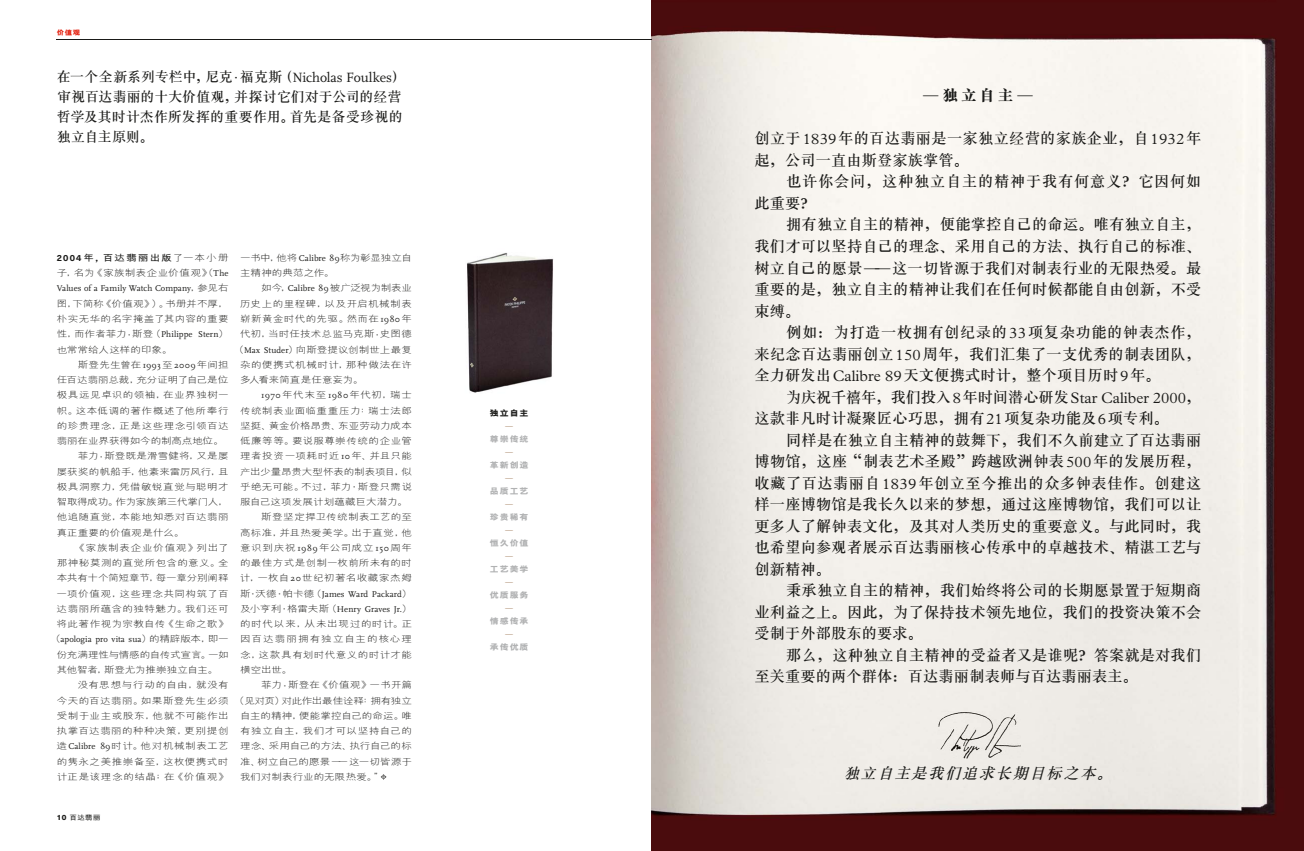
<style>
.page{position:relative;width:1304px;height:851px;background:#fff}
.page>*{position:absolute;margin:0;border:0;box-sizing:border-box;transform-origin:0 0}
.t1{font:500 15.3px/21.5px "M Sung GB18030";letter-spacing:.005em;color:#1a1a18;text-align:justify}
.t2{font:500 15.3px/21.5px "M Sung GB18030";letter-spacing:.04em;color:#1a1a18}
.t3{font:italic 500 15.3px "M Sung GB18030";color:#1a1a18}
.t4{font:800 15.3px "M Sung GB";color:#1a1a18}
.t5{font:500 14px/20px "M Sung GB18030";color:#1a1a18}
.t6{font:300 8.8px/15.2px "M Hei GB";letter-spacing:.02em;color:#1a1a18;text-align:justify;scale:1.2 1}
.t7{font:300 8.8px "M Hei GB";letter-spacing:.045em;color:#1a1a18;scale:1.2 1}
.t8{font:300 8.8px "M Hei GB";letter-spacing:.04em;color:#1a1a18;scale:1.2 1}
.t9{font:8.8px/15.2px "Scala Pro";letter-spacing:.005em;color:#1a1a18;scale:1.2 1}
.t10{font:300 8.8px "M Hei GB";color:#1a1a18;scale:1.2 1}
.t11{font:300 8.8px/15.3px "M Hei GB";letter-spacing:-.02em;color:#1a1a18;scale:1.2 1}
.t12{font:8.8px "Scala Pro";letter-spacing:.005em;color:#1a1a18}
.t13{font:300 8.8px/15.3px "M Hei GB";letter-spacing:-.025em;color:#1a1a18;scale:1.2 1}
.t14{font:300 8.8px "M Hei GB";letter-spacing:.05em;color:#1a1a18;scale:1.2 1}
.t15{font:300 8.8px "M Hei GB";letter-spacing:-.015em;color:#1a1a18;scale:1.2 1}
.t16{font:300 8.8px "M Hei GB";letter-spacing:-.01em;color:#1a1a18;scale:1.2 1}
.t17{font:300 8.8px "M Hei GB";letter-spacing:.065em;color:#1a1a18;scale:1.2 1}
.t18{font:300 8.8px "M Hei GB";letter-spacing:.055em;color:#1a1a18;scale:1.2 1}
.t19{font:300 8.8px "M Hei GB";letter-spacing:-.03em;color:#1a1a18;scale:1.2 1}
.t20{font:700 8.8px "M Hei GB18030";letter-spacing:.12em;color:#1a1a18;scale:1.2 1}
.t21{font:300 8.8px "M Hei GB";letter-spacing:.07em;color:#1a1a18;scale:1.2 1}
.t22{font:300 8.8px "M Hei GB";letter-spacing:-.005em;color:#1a1a18;scale:1.2 1}
.t23{font:800 8.1px "M Hei GB";letter-spacing:.1em;color:#b1b2b3;scale:1.11 1}
.t24{font:800 8.1px "M Hei GB";color:#1a1a18;scale:1.11 1}
.t25{font:8px "Neue Haas Unica W1 G";color:#bda48c}
.t26{font:700 6.8px "M Hei GB18030";color:#1a1a18;scale:1.11 1}
.t27{font:800 6.8px "M Hei GB";color:#e4200e;scale:1.11 1}
.s1{font-family:"Scala Pro";font-weight:400}
.s2{font-family:"Neue Haas Unica W1 G"}
.s3{font-family:"M Hei GB";font-weight:300}
.s4{font-family:"Neue Haas Unica W1 G";font-weight:800;font-size:7.5px}
.s5{font-family:"M Sung GB18030";font-weight:500}
.s6{font-family:"Plantin MT Pro";font-weight:300}
</style>
<div class="page">
<img style="left:467px;top:253px;width:87px;height:140px">
<svg style="left:381px;top:774px;width:5px;height:5px"></svg>
<hr style="left:57px;top:39px;width:595px;height:1px;background:#1a1a18">
<img style="left:652px;top:0;width:652px;height:850px">
<img style="left:937px;top:711px;width:84px;height:48px">
<p class="t27" style="left:57px;top:29px;width:23px">价值观</p>
<p class="t5" style="left:57px;top:67px;width:350px">在一个全新系列专栏中，尼克<span class="s1">·</span>福克斯（<span class="s1">Nicholas Foulkes</span>）审视百达翡丽的十大价值观，并探讨它们对于公司的经营哲学及其时计杰作所发挥的重要作用。首先是备受珍视的独立自主原则。</p>
<p class="t20" style="left:57px;top:253px;width:145px"><span class="s2">2004</span>年，百达翡丽出版<span class="s3">了一本小册</span></p>
<p class="t6" style="left:57px;top:265px;width:145px">子，名为《家族制表企业价值观》（<span class="s1">The</span></p>
<p class="t12" style="left:57px;top:285px;width:173px">Values of a Family Watch Company<span class="s3">，参见右</span></p>
<p class="t6" style="left:57px;top:295px;width:145px">图，下简称《价值观》）。书册并不厚，朴实无华的名字掩盖了其内容的重要</p>
<p class="t9" style="left:57px;top:327px;width:145px"><span class="s3">性，而作者菲力</span>·<span class="s3">斯登（</span>Philippe Stern<span class="s3">）</span></p>
<p class="t22" style="left:57px;top:345px;width:98px">也常常给人这样的印象。</p>
<p class="t6" style="left:78px;top:357px;width:127px">斯登先生曾在<span class="s1">1993</span>至<span class="s1">2009</span>年间担</p>
<p class="t15" style="left:57px;top:375px;width:145px">任百达翡丽总裁，充分证明了自己是位</p>
<p class="t8" style="left:57px;top:390px;width:145px">极具远见卓识的领袖，在业界独树一</p>
<p class="t7" style="left:57px;top:406px;width:145px">帜。这本低调的著作概述了他所奉行</p>
<p class="t8" style="left:57px;top:421px;width:145px">的珍贵理念，正是这些理念引领百达</p>
<p class="t16" style="left:57px;top:436px;width:141px">翡丽在业界获得如今的制高点地位。</p>
<p class="t6" style="left:78px;top:448px;width:127px">菲力<span class="s1">·</span>斯登既是滑雪健将，又是屡</p>
<p class="t6" style="left:57px;top:463px;width:145px">屡获奖的帆船手，他素来雷厉风行，且</p>
<p class="t7" style="left:57px;top:482px;width:145px">极具洞察力，凭借敏锐直觉与聪明才</p>
<p class="t11" style="left:57px;top:494px;width:145px">智取得成功。作为家族第三代掌门人，</p>
<p class="t14" style="left:57px;top:512px;width:145px">他追随直觉，本能地知悉对百达翡丽</p>
<p class="t6" style="left:57px;top:524px;width:108px">真正重要的价值观是什么。</p>
<p class="t21" style="left:75px;top:543px;width:130px">《家族制表企业价值观》列出了</p>
<p class="t6" style="left:57px;top:555px;width:145px">那神秘莫测的直觉所包含的意义。全</p>
<p class="t11" style="left:57px;top:570px;width:145px">本共有十个简短章节，每一章分别阐释</p>
<p class="t7" style="left:57px;top:589px;width:145px">一项价值观，这些理念共同构筑了百</p>
<p class="t8" style="left:57px;top:604px;width:145px">达翡丽所蕴含的独特魅力。我们还可</p>
<p class="t6" style="left:57px;top:616px;width:145px">将此著作视为宗教自传《生命之歌》</p>
<p class="t12" style="left:50px;top:635px;width:180px"><span class="s3">（</span>apologia pro vita sua<span class="s3">）的精辟版本，即一</span></p>
<p class="t13" style="left:57px;top:646px;width:145px">份充满理性与情感的自传式宣言。一如其他智者，斯登尤为推崇独立自主。</p>
<p class="t6" style="left:57px;top:677px;width:145px;text-indent:21px">没有思想与行动的自由，就没有今天的百达翡丽。如果斯登先生必须受制于业主或股东，他就不可能作出执掌百达翡丽的种种决策，更别提创造<span class="s1">Calibre 89</span>时计。他对机械制表工艺的隽永之美推崇备至，这枚便携式时计正是该理念的结晶；在《价值观》</p>
<p class="t11" style="left:240px;top:250px;width:145px">一书中，他将 <span class="s1">Calibre 89</span>称为彰显独立自主精神的典范之作。</p>
<p class="t13" style="left:261px;top:280px;width:127px">如今，<span class="s1">Calibre 89</span>被广泛视为制表业</p>
<p class="t7" style="left:240px;top:299px;width:145px">历史上的里程碑，以及开启机械制表</p>
<p class="t8" style="left:240px;top:314px;width:145px">崭新黄金时代的先驱。然而在<span class="s1">1980</span>年</p>
<p class="t6" style="left:240px;top:326px;width:145px">代初，当时任技术总监马克斯<span class="s1">·</span>史图德</p>
<p class="t10" style="left:234px;top:345px;width:150px">（<span class="s1">Max Studer</span>）向斯登提议创制世上最复</p>
<p class="t14" style="left:240px;top:360px;width:145px">杂的便携式机械时计，那种做法在许</p>
<p class="t15" style="left:240px;top:375px;width:105px">多人看来简直是任意妄为。</p>
<p class="t18" style="left:261px;top:390px;width:127px"><span class="s1">1970</span>年代末至<span class="s1">1980</span>年代初，瑞士</p>
<p class="t7" style="left:240px;top:406px;width:145px">传统制表业面临重重压力：瑞士法郎</p>
<p class="t10" style="left:240px;top:421px;width:145px">坚挺、黄金价格昂贵、东亚劳动力成本</p>
<p class="t7" style="left:240px;top:436px;width:145px">低廉等等。要说服尊崇传统的企业管</p>
<p class="t14" style="left:240px;top:451px;width:145px">理者投资一项耗时近<span class="s1">10</span>年、并且只能</p>
<p class="t15" style="left:240px;top:467px;width:145px">产出少量昂贵大型怀表的制表项目，似</p>
<p class="t6" style="left:240px;top:479px;width:145px">乎绝无可能。不过，菲力<span class="s1">·</span>斯登只需说</p>
<p class="t6" style="left:240px;top:494px;width:141px">服自己这项发展计划蕴藏巨大潜力。</p>
<p class="t6" style="left:261px;top:509px;width:127px">斯登坚定捍卫传统制表工艺的至</p>
<p class="t6" style="left:240px;top:524px;width:145px">高标准，并且热爱美学。出于直觉，他</p>
<p class="t17" style="left:240px;top:543px;width:145px">意识到庆祝<span class="s1">1989</span>年公司成立<span class="s1">150</span>周年</p>
<p class="t6" style="left:240px;top:555px;width:145px">的最佳方式是创制一枚前所未有的时</p>
<p class="t8" style="left:240px;top:573px;width:145px">计，一枚自<span class="s1">20</span>世纪初著名收藏家杰姆</p>
<p class="t9" style="left:240px;top:587px;width:145px"><span class="s3">斯</span>·<span class="s3">沃德</span>·<span class="s3">帕卡德（</span>James Ward Packard<span class="s3">）及小亨利</span>·<span class="s3">格雷夫斯（</span>Henry Graves Jr.<span class="s3">）</span></p>
<p class="t6" style="left:240px;top:616px;width:145px">的时代以来，从未出现过的时计。正因百达翡丽拥有独立自主的核心理念，这款具有划时代意义的时计才能横空出世。</p>
<p class="t6" style="left:261px;top:677px;width:127px">菲力<span class="s1">·</span>斯登在《价值观》一书开篇</p>
<p class="t19" style="left:234px;top:695px;width:150px">（见对页）对此作出最佳诠释：拥有独立</p>
<p class="t10" style="left:240px;top:711px;width:145px">自主的精神，便能掌控自己的命运。唯</p>
<p class="t6" style="left:240px;top:723px;width:145px">有独立自主，我们才可以坚持自己的</p>
<p class="t16" style="left:240px;top:741px;width:145px">理念、采用自己的方法、执行自己的标</p>
<p class="t10" style="left:240px;top:756px;width:145px">准、树立自己的愿景——这一切皆源于</p>
<p class="t6" style="left:240px;top:768px;width:121px">我们对制表行业的无限热爱。”</p>
<p class="t26" style="left:57px;top:813px;width:41px"><span class="s4">10</span> 百达翡丽</p>
<p class="t24" style="left:490px;top:409px;width:36px">独立自主</p>
<p class="t25" style="left:505px;top:422px;width:9px">—</p>
<p class="t23" style="left:490px;top:435px;width:36px">尊崇传统</p>
<p class="t25" style="left:505px;top:448px;width:9px">—</p>
<p class="t23" style="left:490px;top:461px;width:36px">革新创造</p>
<p class="t25" style="left:505px;top:474px;width:9px">—</p>
<p class="t23" style="left:490px;top:487px;width:36px">品质工艺</p>
<p class="t25" style="left:505px;top:500px;width:9px">—</p>
<p class="t23" style="left:490px;top:513px;width:36px">珍贵稀有</p>
<p class="t25" style="left:505px;top:526px;width:9px">—</p>
<p class="t23" style="left:490px;top:539px;width:36px">恒久价值</p>
<p class="t25" style="left:505px;top:552px;width:9px">—</p>
<p class="t23" style="left:490px;top:565px;width:36px">工艺美学</p>
<p class="t25" style="left:505px;top:578px;width:9px">—</p>
<p class="t23" style="left:490px;top:591px;width:36px">优质服务</p>
<p class="t25" style="left:505px;top:604px;width:9px">—</p>
<p class="t23" style="left:490px;top:617px;width:36px">情感传承</p>
<p class="t25" style="left:505px;top:630px;width:9px">—</p>
<p class="t23" style="left:490px;top:643px;width:36px">承传优质</p>
<p class="t4" style="left:923px;top:87px;width:111px"><span class="s5">—</span>独立自主<span class="s5">—</span></p>
<p class="t1" style="left:754px;top:128px;width:448px">创立于<span class="s6">1839</span>年的百达翡丽是一家独立经营的家族企业，自<span class="s6">1932</span>年起，公司一直由斯登家族掌管。</p>
<p class="t2" style="left:754px;top:171px;width:448px;text-indent:32px">也许你会问，这种独立自主的精神于我有何意义？它因何如此重要？</p>
<p class="t1" style="left:754px;top:214px;width:448px;text-indent:32px">拥有独立自主的精神，便能掌控自己的命运。唯有独立自主，我们才可以坚持自己的理念、采用自己的方法、执行自己的标准、树立自己的愿景——这一切皆源于我们对制表行业的无限热爱。最重要的是，独立自主的精神让我们在任何时候都能自由创新，不受束缚。</p>
<p class="t1" style="left:754px;top:321px;width:448px;text-indent:32px">例如：为打造一枚拥有创纪录的<span class="s6">33</span>项复杂功能的钟表杰作，来纪念百达翡丽创立<span class="s6">150</span>周年，我们汇集了一支优秀的制表团队，全力研发出<span class="s6">Calibre 89</span>天文便携式时计，整个项目历时<span class="s6">9</span>年。</p>
<p class="t1" style="left:754px;top:386px;width:448px;text-indent:32px">为庆祝千禧年，我们投入<span class="s6">8</span>年时间潜心研发<span class="s6">Star Caliber 2000</span>，这款非凡时计凝聚匠心巧思，拥有<span class="s6">21</span>项复杂功能及<span class="s6">6</span>项专利。</p>
<p class="t1" style="left:754px;top:429px;width:449px;text-indent:32px">同样是在独立自主精神的鼓舞下，我们不久前建立了百达翡丽博物馆，这座“制表艺术圣殿”跨越欧洲钟表<span class="s6">500</span>年的发展历程，收藏了百达翡丽自<span class="s6">1839</span>年创立至今推出的众多钟表佳作。创建这样一座博物馆是我长久以来的梦想，通过这座博物馆，我们可以让更多人了解钟表文化，及其对人类历史的重要意义。与此同时，我也希望向参观者展示百达翡丽核心传承中的卓越技术、精湛工艺与创新精神。</p>
<p class="t1" style="left:754px;top:579px;width:448px;text-indent:32px">秉承独立自主的精神，我们始终将公司的长期愿景置于短期商业利益之上。因此，为了保持技术领先地位，我们的投资决策不会受制于外部股东的要求。</p>
<p class="t1" style="left:754px;top:644px;width:448px;text-indent:32px">那么，这种独立自主精神的受益者又是谁呢？答案就是对我们至关重要的两个群体：百达翡丽制表师与百达翡丽表主。</p>
<p class="t3" style="left:844px;top:766px;width:274px">独立自主是我们追求长期目标之本。</p>
</div>
